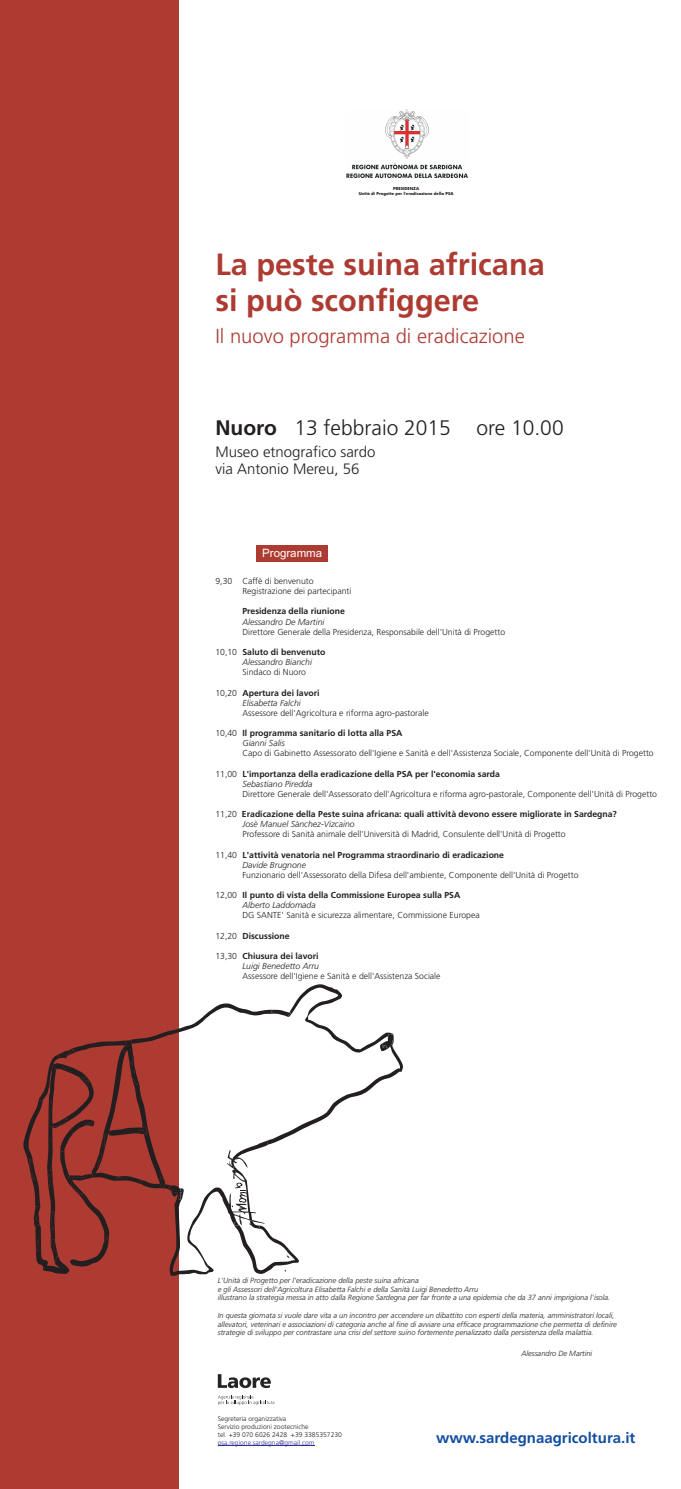
<style>
.page{position:relative;width:681px;height:1489px;background:#fff}
.page>*{position:absolute;margin:0;border:0;box-sizing:border-box;transform-origin:0 0}
.t1{font:700 30.67px/36.4px "Frutiger";color:#ad3b32}
.t2{font:300 21px "Frutiger LT Std";color:#231f20}
.t3{font:300 20.17px "Frutiger";color:#ad3b32}
.t4{font:300 15px/17.4px "Frutiger LT Std";color:#231f20}
.t5{font:700 15px "Frutiger LT Std";color:#124da1}
.t6{font:11.48px "Arial";color:#fff}
.t7{font:300 8.7px/10.1px "Frutiger";color:#231f20}
.t8{font:700 8.7px/10.1px "Frutiger";color:#231f20}
.t9{font:italic 300 8.7px/10.1px "Frutiger";color:#231f20;text-align:right}
.t10{font:italic 300 7.5px/8.8px "Frutiger LT Std";color:#231f20}
.t11{font:italic 300 7.5px "Frutiger";color:#231f20}
.t12{font:300 6.75px/7.8px "Frutiger LT Std";color:#231f20}
.t13{font:300 6.75px "Frutiger LT Std";color:#2d3291}
.t14{font:700 3.97px/5.3px "Futura";color:#231f20;text-align:center}
.s1{font-weight:700}
.s2{font-weight:300}
.s3{font-weight:300;font-style:italic}
.s4{font-style:normal}
.s5{font-weight:700;font-style:normal}
</style>
<div class="page">
<div style="left:0;top:0;width:178px;height:1488px;background:#ad3b32"></div>
<svg style="left:23px;top:984px;width:380px;height:291px"></svg>
<div style="left:256px;top:546px;width:71px;height:16px;background:#ad3b32"></div>
<hr style="left:218px;top:1445px;width:96px;height:1px;background:#2d3291">
<svg style="left:218px;top:1374px;width:53px;height:13px"></svg>
<svg style="left:218px;top:1395px;width:56px;height:9px"></svg>
<img style="left:346px;top:110px;width:121px;height:68px">
<p class="t14" style="left:358px;top:186px;width:96px">PRESIDENZA<br>Unità di Progetto per l'eradicazione della PSA</p>
<h1 class="t1" style="left:215px;top:249px;width:331px">La peste suina africana si può sconfiggere</h1>
<h3 class="t3" style="left:215px;top:327px;width:311px">Il nuovo programma di eradicazione</h3>
<h2 class="t2" style="left:215px;top:419px;width:349px"><span class="s1">Nuoro</span> 13 febbraio 2015 ore 10.00</h2>
<h3 class="t4" style="left:215px;top:444px;width:161px">Museo etnografico sardo via Antonio Mereu, 56</h3>
<h3 class="t6" style="left:262px;top:548px;width:62px">Programma</h3>
<p class="t7" style="left:242px;top:576px;width:110px;text-indent:-27px">9,30 Caffè di benvenuto<br>Registrazione dei partecipanti</p>
<p class="t8" style="left:242px;top:607px;width:104px">Presidenza della riunione</p>
<p class="t9" style="left:242px;top:617px;width:83px">Alessandro De Martini</p>
<p class="t7" style="left:242px;top:627px;width:264px">Direttore Generale della Presidenza, Responsabile dell'Unità di Progetto</p>
<p class="t8" style="left:242px;top:647px;width:84px;text-indent:-27px"><span class="s2">10,10</span> Saluto di benvenuto<br><span class="s3">Alessandro Bianchi</span></p>
<p class="t7" style="left:242px;top:668px;width:65px">Sindaco di Nuoro</p>
<p class="t8" style="left:242px;top:688px;width:79px;text-indent:-27px"><span class="s2">10,20</span> Apertura dei lavori<br><span class="s3">Elisabetta Falchi</span></p>
<p class="t7" style="left:242px;top:708px;width:188px">Assessore dell'Agricoltura e riforma agro-pastorale</p>
<p class="t8" style="left:242px;top:728px;width:161px;text-indent:-27px"><span class="s2">10,40</span> Il programma sanitario di lotta alla PSA<br><span class="s3">Gianni Salis</span></p>
<p class="t7" style="left:242px;top:749px;width:412px">Capo di Gabinetto Assessorato dell'Igiene e Sanità e dell'Assistenza Sociale, Componente dell'Unità di Progetto</p>
<p class="t8" style="left:242px;top:769px;width:259px;text-indent:-27px"><span class="s2">11,00</span> L'importanza della eradicazione della PSA per l'economia sarda<br><span class="s3">Sebastiano Piredda</span></p>
<p class="t7" style="left:242px;top:789px;width:416px">Direttore Generale dell'Assessorato dell'Agricoltura e riforma agro-pastorale, Componente dell'Unità di Progetto</p>
<p class="t8" style="left:242px;top:809px;width:376px;text-indent:-27px"><span class="s2">11,20</span> Eradicazione della Peste suina africana: quali attività devono essere migliorate in Sardegna?<br><span class="s3">Josè Manuel Sànchez-Vizcaino</span></p>
<p class="t7" style="left:242px;top:830px;width:324px">Professore di Sanità animale dell'Università di Madrid, Consulente dell'Unità di Progetto</p>
<p class="t8" style="left:242px;top:850px;width:263px;text-indent:-27px"><span class="s2">11,40</span> L'attività venatoria nel Programma straordinario di eradicazione<br><span class="s3">Davide Brugnone</span></p>
<p class="t7" style="left:242px;top:870px;width:337px">Funzionario dell'Assessorato della Difesa dell'ambiente, Componente dell'Unità di Progetto</p>
<p class="t8" style="left:242px;top:891px;width:219px;text-indent:-27px"><span class="s2">12,00</span> Il punto di vista della Commissione Europea sulla PSA<br><span class="s3">Alberto Laddomada</span></p>
<p class="t7" style="left:242px;top:911px;width:239px">DG SANTE' Sanità e sicurezza alimentare, Commissione Europea</p>
<p class="t8" style="left:215px;top:931px;width:76px"><span class="s2">12,20</span> Discussione</p>
<p class="t9" style="left:215px;top:951px;width:105px"><span class="s4">13,30</span> <span class="s5">Chiusura dei lavori<br></span>Luigi Benedetto Arru</p>
<p class="t7" style="left:242px;top:972px;width:199px">Assessore dell'Igiene e Sanità e dell'Assistenza Sociale</p>
<p class="t10" style="left:218px;top:1276px;width:394px">L'Unità di Progetto per l'eradicazione della peste suina africana<br>e gli Assessori dell'Agricoltura Elisabetta Falchi e della Sanità Luigi Benedetto Arru<br>illustrano la strategia messa in atto dalla Regione Sardegna per far fronte a una epidemia che da 37 anni imprigiona l'isola.</p>
<p class="t10" style="left:218px;top:1311px;width:400px">In questa giornata si vuole dare vita a un incontro per accendere un dibattito con esperti della materia, amministratori locali, allevatori, veterinari e associazioni di categoria anche al fine di avviare una efficace programmazione che permetta di definire strategie di sviluppo per contrastare una crisi del settore suino fortemente penalizzato dalla persistenza della malattia.</p>
<p class="t12" style="left:218px;top:1415px;width:126px">Segreteria organizzativa<br>Servizio produzioni zootecniche<br>tel. +39 070 6026 2428 +39 3385357230</p>
<p class="t13" style="left:218px;top:1439px;width:98px">psa.regione.sardegna@gmail.com</p>
<p class="t11" style="left:521px;top:1350px;width:72px">Alessandro De Martini</p>
<h3 class="t5" style="left:436px;top:1431px;width:200px">www.sardegnaagricoltura.it</h3>
</div>
